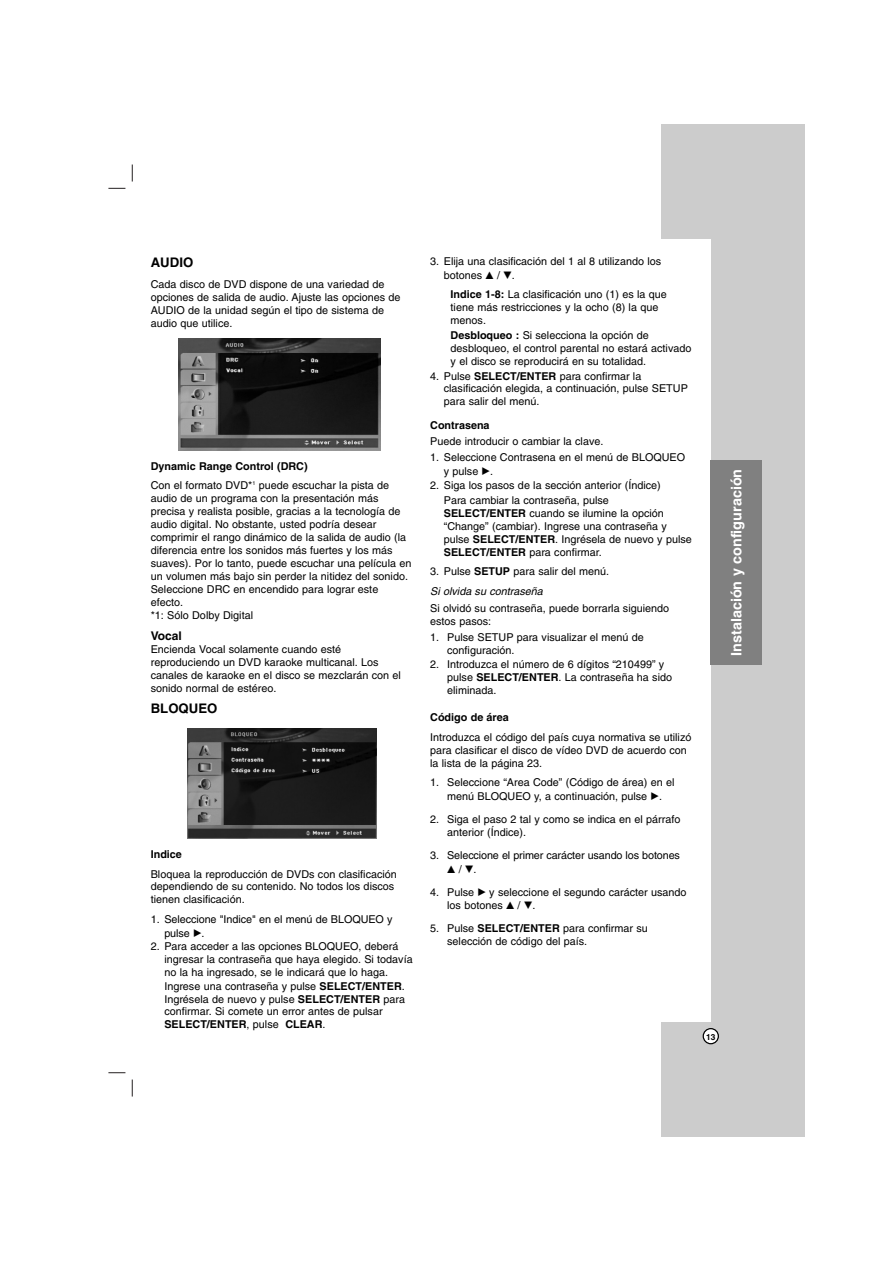
<style>
.page{position:relative;width:893px;height:1263px;background:#fff}
.page>*{position:absolute;margin:0;border:0;box-sizing:border-box;transform-origin:0 0}
.t1{font:700 14.4px "Helvetica";color:#fff}
.t2{font:700 13.2px "Helvetica";color:#000}
.t3{font:700 12px "Helvetica";color:#000}
.t4{font:10.8px/12.9px "Helvetica";color:#000}
.t5{font:700 10.8px "Helvetica";color:#000}
.t6{font:10.8px "Sony PS Common";color:#000}
.t7{font:700 8.4px "Helvetica";color:#000}
.s1{font-weight:700}
.s2{font-family:"Sony PS Common"}
.s3{font-style:italic}
.s4{font-family:"Helvetica"}
</style>
<div class="page">
<svg style="left:132px;top:165px;width:1px;height:17px"></svg>
<svg style="left:132px;top:1080px;width:1px;height:17px"></svg>
<svg style="left:108px;top:188px;width:17px;height:1px"></svg>
<svg style="left:108px;top:1072px;width:17px;height:1px"></svg>
<div style="left:661px;top:124px;width:143px;height:1013px;background:#ccc"></div>
<div style="left:601px;top:239px;width:109px;height:783px;background:#fff"></div>
<svg style="left:702px;top:1028px;width:17px;height:16px"></svg>
<div style="left:710px;top:460px;width:51px;height:205px;background:#808080"></div>
<img style="left:178px;top:338px;width:203px;height:112px">
<img style="left:187px;top:729px;width:189px;height:109px">
<p class="t2" style="left:151px;top:258px;width:44px">AUDIO</p>
<p class="t4" style="left:151px;top:279px;width:251px">Cada disco de DVD dispone de una variedad de opciones de salida de audio. Ajuste las opciones de AUDIO de la unidad según el tipo de sistema de audio que utilice.</p>
<p class="t4" style="left:151px;top:457px;width:240px;line-height:19.8px"><span class="s1">Dynamic Range Control (DRC)<br></span>Con el formato DVD*<sup>1</sup> puede escuchar la pista de</p>
<p class="t4" style="left:151px;top:493px;width:262px">audio de un programa con la presentación más precisa y realista posible, gracias a la tecnología de audio digital. No obstante, usted podría desear comprimir el rango dinámico de la salida de audio (la diferencia entre los sonidos más fuertes y los más suaves). Por lo tanto, puede escuchar una película en un volumen más bajo sin perder la nitidez del sonido.<br>Seleccione DRC en encendido para lograr este efecto.<br>*1: Sólo Dolby Digital</p>
<p class="t3" style="left:151px;top:631px;width:33px">Vocal</p>
<p class="t4" style="left:151px;top:644px;width:251px">Encienda Vocal solamente cuando esté reproduciendo un DVD karaoke multicanal. Los canales de karaoke en el disco se mezclarán con el sonido normal de estéreo.</p>
<p class="t2" style="left:151px;top:704px;width:68px">BLOQUEO</p>
<p class="t5" style="left:151px;top:850px;width:33px">Indice</p>
<p class="t4" style="left:151px;top:868px;width:248px">Bloquea la reproducción de DVDs con clasificación dependiendo de su contenido. No todos los discos tienen clasificación.</p>
<p class="t4" style="left:164px;top:914px;width:230px;line-height:13.8px;text-indent:-14px">1. Seleccione "Indice" en el menú de BLOQUEO y pulse <span class="s2">B</span>.</p>
<p class="t4" style="left:164px;top:941px;width:250px;text-indent:-14px">2. Para acceder a las opciones BLOQUEO, deberá ingresar la contraseña que haya elegido. Si todavía no la ha ingresado, se le indicará que lo haga.<br>Ingrese una contraseña y pulse <span class="s1">SELECT/ENTER</span>.<br>Ingrésela de nuevo y pulse <span class="s1">SELECT/ENTER</span> para confirmar. Si comete un error antes de pulsar <span class="s1">SELECT/ENTER</span>, pulse <span class="s1">CLEAR</span>.</p>
<p class="t4" style="left:444px;top:256px;width:219px;line-height:13.8px;text-indent:-14px">3. Elija una clasificación del 1 al 8 utilizando los botones <span class="s2">V</span> / <span class="s2">V</span>.</p>
<p class="t4" style="left:450px;top:289px;width:218px"><span class="s1">Indice 1-8:</span> La clasificación uno (1) es la que tiene más restricciones y la ocho (8) la que menos.</p>
<p class="t4" style="left:450px;top:330px;width:242px"><span class="s1">Desbloqueo :</span> Si selecciona la opción de desbloqueo, el control parental no estará activado y el disco se reproducirá en su totalidad.</p>
<p class="t4" style="left:444px;top:370px;width:245px;text-indent:-14px">4. Pulse <span class="s1">SELECT/ENTER</span> para confirmar la clasificación elegida, a continuación, pulse SETUP para salir del menú.</p>
<p class="t5" style="left:430px;top:421px;width:61px">Contrasena</p>
<p class="t4" style="left:430px;top:436px;width:175px">Puede introducir o cambiar la clave.</p>
<p class="t4" style="left:444px;top:452px;width:243px;line-height:13.8px;text-indent:-14px">1. Seleccione Contrasena en el menú de BLOQUEO y pulse <span class="s2">B</span>.</p>
<p class="t4" style="left:444px;top:479px;width:218px;line-height:14.7px;text-indent:-14px">2. Siga los pasos de la sección anterior (Índice)<br>Para cambiar la contraseña, pulse</p>
<p class="t4" style="left:444px;top:508px;width:249px"><span class="s1">SELECT/ENTER</span> cuando se ilumine la opción “Change” (cambiar). Ingrese una contraseña y pulse <span class="s1">SELECT/ENTER</span>. Ingrésela de nuevo y pulse <span class="s1">SELECT/ENTER</span> para confirmar.</p>
<p class="t4" style="left:430px;top:563px;width:180px;line-height:19.8px">3. Pulse <span class="s1">SETUP</span> para salir del menú.<br><span class="s3">Si olvida su contraseña</span></p>
<p class="t4" style="left:430px;top:602px;width:240px">Si olvidó su contraseña, puede borrarla siguiendo estos pasos:</p>
<p class="t4" style="left:447px;top:632px;width:198px;text-indent:-17px">1. Pulse SETUP para visualizar el menú de configuración.</p>
<p class="t4" style="left:447px;top:659px;width:226px;text-indent:-17px">2. Introduzca el número de 6 dígitos “210499” y pulse <span class="s1">SELECT/ENTER</span>. La contraseña ha sido eliminada.</p>
<p class="t5" style="left:430px;top:713px;width:80px">Código de área</p>
<p class="t4" style="left:430px;top:732px;width:263px">Introduzca el código del país cuya normativa se utilizó para clasificar el disco de vídeo DVD de acuerdo con la lista de la página 23.</p>
<p class="t4" style="left:430px;top:777px;width:246px;line-height:13.8px;text-align:center">1. Seleccione “Area Code” (Código de área) en el menú BLOQUEO y, a continuación, pulse <span class="s2">B</span>.</p>
<p class="t4" style="left:447px;top:814px;width:235px;text-indent:-17px">2. Siga el paso 2 tal y como se indica en el párrafo anterior (Índice).</p>
<p class="t4" style="left:430px;top:850px;width:251px">3. Seleccione el primer carácter usando los botones</p>
<p class="t6" style="left:447px;top:863px;width:31px">V<span class="s4">/</span>V<span class="s4">.</span></p>
<p class="t4" style="left:447px;top:887px;width:241px;text-indent:-17px">4. Pulse <span class="s2">B</span> y seleccione el segundo carácter usando los botones <span class="s2">V</span> / <span class="s2">V</span>.</p>
<p class="t4" style="left:447px;top:923px;width:202px;text-indent:-17px">5. Pulse <span class="s1">SELECT/ENTER</span> para confirmar su selección de código del país.</p>
<h1 class="t1" style="left:731px;top:656px;width:189px;rotate:-90deg">Instalación y configuración</h1>
<p class="t7" style="left:706px;top:1034px;width:11px">13</p>
</div>
